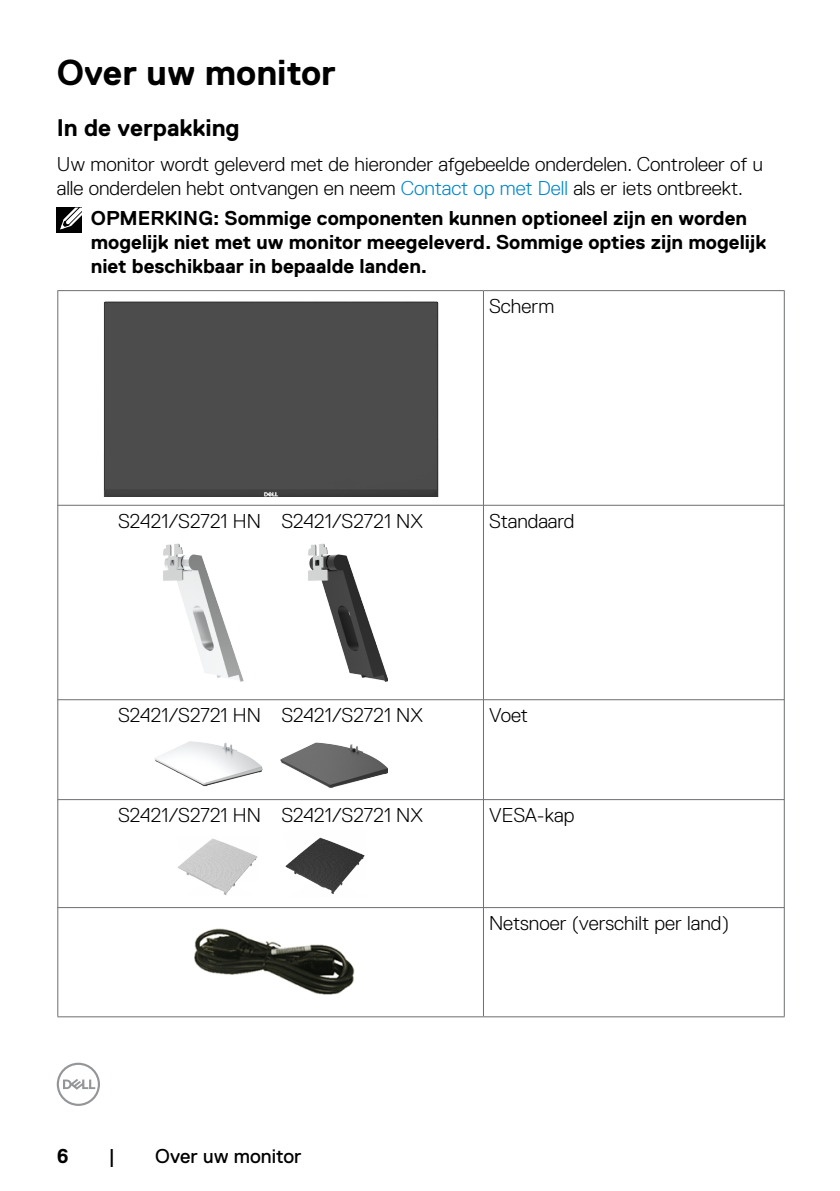
<style>
.page{position:relative;width:840px;height:1191px;background:#fff}
.page>*{position:absolute;margin:0;border:0;box-sizing:border-box;transform-origin:0 0}
.t1{font:700 36px "Dell Replica";color:#000}
.t2{font:700 24px "Dell Replica";color:#000}
.t3{font:300 20px/24px "Dell Replica";color:#000}
.t4{font:700 20px/24px "Dell Replica";color:#000}
.t5{font:20px "Dell Replica";color:#000}
.s1{color:#0087cb}
</style>
<div class="page">
<svg style="left:57px;top:1062px;width:43px;height:44px"></svg>
<div style="left:57px;top:208px;width:25px;height:25px;background:#000"></div>
<svg style="left:59px;top:207px;width:23px;height:23px"></svg>
<hr style="left:57px;top:290px;width:426px;height:1px;background:#6d6e71">
<hr style="left:57px;top:291px;width:1px;height:214px;background:#6d6e71">
<hr style="left:483px;top:290px;width:301px;height:1px;background:#6d6e71">
<hr style="left:483px;top:291px;width:1px;height:214px;background:#6d6e71">
<hr style="left:783px;top:291px;width:1px;height:214px;background:#6d6e71">
<hr style="left:57px;top:505px;width:426px;height:1px;background:#6d6e71">
<hr style="left:57px;top:505px;width:1px;height:194px;background:#6d6e71">
<hr style="left:483px;top:505px;width:301px;height:1px;background:#6d6e71">
<hr style="left:483px;top:505px;width:1px;height:194px;background:#6d6e71">
<hr style="left:783px;top:505px;width:1px;height:194px;background:#6d6e71">
<hr style="left:57px;top:699px;width:426px;height:1px;background:#6d6e71">
<hr style="left:57px;top:699px;width:1px;height:100px;background:#6d6e71">
<hr style="left:483px;top:699px;width:301px;height:1px;background:#6d6e71">
<hr style="left:483px;top:700px;width:1px;height:99px;background:#6d6e71">
<hr style="left:783px;top:699px;width:1px;height:100px;background:#6d6e71">
<hr style="left:57px;top:799px;width:426px;height:1px;background:#6d6e71">
<hr style="left:57px;top:799px;width:1px;height:108px;background:#6d6e71">
<hr style="left:483px;top:799px;width:301px;height:1px;background:#6d6e71">
<hr style="left:483px;top:800px;width:1px;height:107px;background:#6d6e71">
<hr style="left:783px;top:799px;width:1px;height:108px;background:#6d6e71">
<hr style="left:57px;top:907px;width:426px;height:1px;background:#6d6e71">
<hr style="left:57px;top:907px;width:1px;height:109px;background:#6d6e71">
<hr style="left:483px;top:907px;width:301px;height:1px;background:#6d6e71">
<hr style="left:483px;top:908px;width:1px;height:108px;background:#6d6e71">
<hr style="left:783px;top:907px;width:1px;height:109px;background:#6d6e71">
<hr style="left:57px;top:1016px;width:426px;height:1px;background:#6d6e71">
<hr style="left:483px;top:1016px;width:301px;height:1px;background:#6d6e71">
<img style="left:103px;top:301px;width:336px;height:196px">
<img style="left:163px;top:543px;width:81px;height:139px">
<img style="left:308px;top:543px;width:79px;height:139px">
<img style="left:154px;top:741px;width:109px;height:46px">
<img style="left:280px;top:742px;width:107px;height:46px">
<img style="left:285px;top:837px;width:80px;height:57px">
<img style="left:178px;top:838px;width:80px;height:57px">
<img style="left:194px;top:928px;width:161px;height:67px">
<h1 class="t1" style="left:57px;top:52px;width:280px">Over uw monitor</h1>
<p class="t2" style="left:57px;top:114px;width:184px">In de verpakking</p>
<p class="t3" style="left:57px;top:152px;width:707px">Uw monitor wordt geleverd met de hieronder afgebeelde onderdelen. Controleer of u alle onderdelen hebt ontvangen en neem <span class="s1">Contact op met Dell</span> als er iets ontbreekt.</p>
<p class="t4" style="left:91px;top:206px;width:676px">OPMERKING: Sommige componenten kunnen optioneel zijn en worden mogelijk niet met uw monitor meegeleverd. Sommige opties zijn mogelijk niet beschikbaar in bepaalde landen.</p>
<p class="t3" style="left:489px;top:294px;width:66px">Scherm</p>
<p class="t3" style="left:118px;top:509px;width:306px">S2421/S2721 HN S2421/S2721 NX</p>
<p class="t3" style="left:489px;top:509px;width:87px">Standaard</p>
<p class="t3" style="left:118px;top:703px;width:306px">S2421/S2721 HN S2421/S2721 NX</p>
<p class="t3" style="left:489px;top:703px;width:41px">Voet</p>
<p class="t3" style="left:118px;top:803px;width:306px">S2421/S2721 HN S2421/S2721 NX</p>
<p class="t3" style="left:489px;top:803px;width:87px">VESA-kap</p>
<p class="t4" style="left:57px;top:1143px;width:13px">6</p>
<p class="t5" style="left:108px;top:1144px;width:8px">|</p>
<p class="t5" style="left:155px;top:1144px;width:148px">Over uw monitor</p>
<p class="t3" style="left:489px;top:911px;width:241px">Netsnoer (verschilt per land)</p>
</div>
